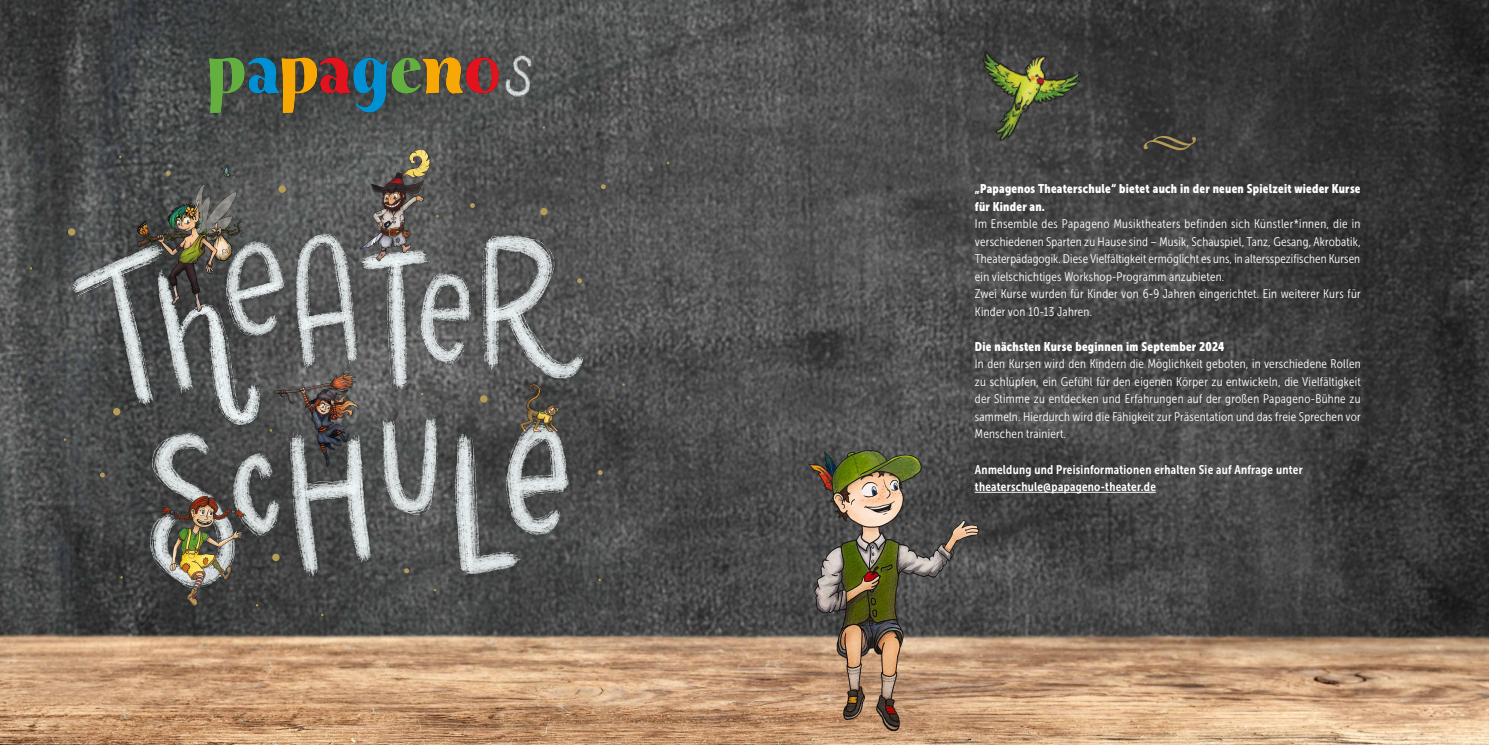
<style>
.page{position:relative;width:1489px;height:745px;background:#fff}
.page>*{position:absolute;margin:0;border:0;box-sizing:border-box;transform-origin:0 0}
.t1{font:35.12px "Minion Pro";color:#b69c57}
.t2{font:12.5px/17.5px "Museo Sans Cond 300";letter-spacing:.02em;color:#fff}
.t3{font:12.5px/17.5px "Museo Sans Cond 900";letter-spacing:.02em;color:#fff}
.t4{font:12.5px/17.5px "Museo Sans Cond 700";letter-spacing:.02em;color:#fff}
</style>
<div class="page">
<img style="left:0;top:0;width:1488px;height:744px">
<hr style="left:974px;top:491px;width:181px;height:1px;background:#fff">
<img style="left:57px;top:144px;width:558px;height:466px">
<div style="left:163px;top:12px;width:380px;height:145px;background:#000;opacity:.75"></div>
<img style="left:133px;top:52px;width:441px;height:71px">
<img style="left:780px;top:421px;width:212px;height:323px">
<img style="left:356px;top:149px;width:74px;height:114px">
<img style="left:162px;top:486px;width:95px;height:119px">
<img style="left:512px;top:358px;width:46px;height:119px">
<img style="left:874px;top:35px;width:242px;height:363px">
<img style="left:137px;top:167px;width:107px;height:144px">
<img style="left:272px;top:372px;width:85px;height:101px">
<img style="left:505px;top:39px;width:46px;height:77px">
<div style="left:540px;top:208px;width:7px;height:7px;background:#b69c57;border-radius:50%"></div>
<div style="left:272px;top:553px;width:7px;height:7px;background:#b69c57;border-radius:50%"></div>
<div style="left:113px;top:407px;width:7px;height:8px;background:#b69c57;border-radius:50%"></div>
<div style="left:480px;top:395px;width:7px;height:7px;background:#b69c57;border-radius:50%"></div>
<div style="left:278px;top:185px;width:8px;height:8px;background:#b69c57;border-radius:50%"></div>
<div style="left:68px;top:228px;width:7px;height:7px;background:#b69c57;border-radius:50%"></div>
<svg style="left:601px;top:184px;width:4px;height:5px"></svg>
<svg style="left:470px;top:203px;width:5px;height:5px"></svg>
<svg style="left:597px;top:470px;width:5px;height:4px"></svg>
<svg style="left:166px;top:171px;width:5px;height:4px"></svg>
<svg style="left:100px;top:472px;width:5px;height:5px"></svg>
<svg style="left:577px;top:278px;width:5px;height:5px"></svg>
<svg style="left:404px;top:568px;width:5px;height:5px"></svg>
<h1 class="t1" style="left:1141px;top:116px;width:58px">•</h1>
<p class="t3" style="left:974px;top:180px;width:387px">„Papagenos Theaterschule“ bietet auch in der neuen Spielzeit wieder Kurse für Kinder an.</p>
<p class="t2" style="left:974px;top:215px;width:387px">Im Ensemble des Papageno Musiktheaters befinden sich Künstler*innen, die in verschiedenen Sparten zu Hause sind – Musik, Schauspiel, Tanz, Gesang, Akrobatik, Theaterpädagogik. Diese Vielfältigkeit ermöglicht es uns, in altersspezifischen Kursen ein vielschichtiges Workshop-Programm anzubieten.<br>Zwei Kurse wurden für Kinder von 6-9 Jahren eingerichtet. Ein weiterer Kurs für Kinder von 10-13 Jahren.</p>
<p class="t3" style="left:974px;top:337px;width:251px">Die nächsten Kurse beginnen im September 2024</p>
<p class="t2" style="left:974px;top:355px;width:387px;text-align:justify">In den Kursen wird den Kindern die Möglichkeit geboten, in verschiedene Rollen zu schlüpfen, ein Gefühl für den eigenen Körper zu entwickeln, die Vielfältigkeit der Stimme zu entdecken und Erfahrungen auf der großen Papageno-Bühne zu sammeln. Hierdurch wird die Fähigkeit zur Präsentation und das freie Sprechen vor Menschen trainiert.</p>
<p class="t4" style="left:974px;top:460px;width:329px">Anmeldung und Preisinformationen erhalten Sie auf Anfrage unter theaterschule@papageno-theater.de</p>
</div>
